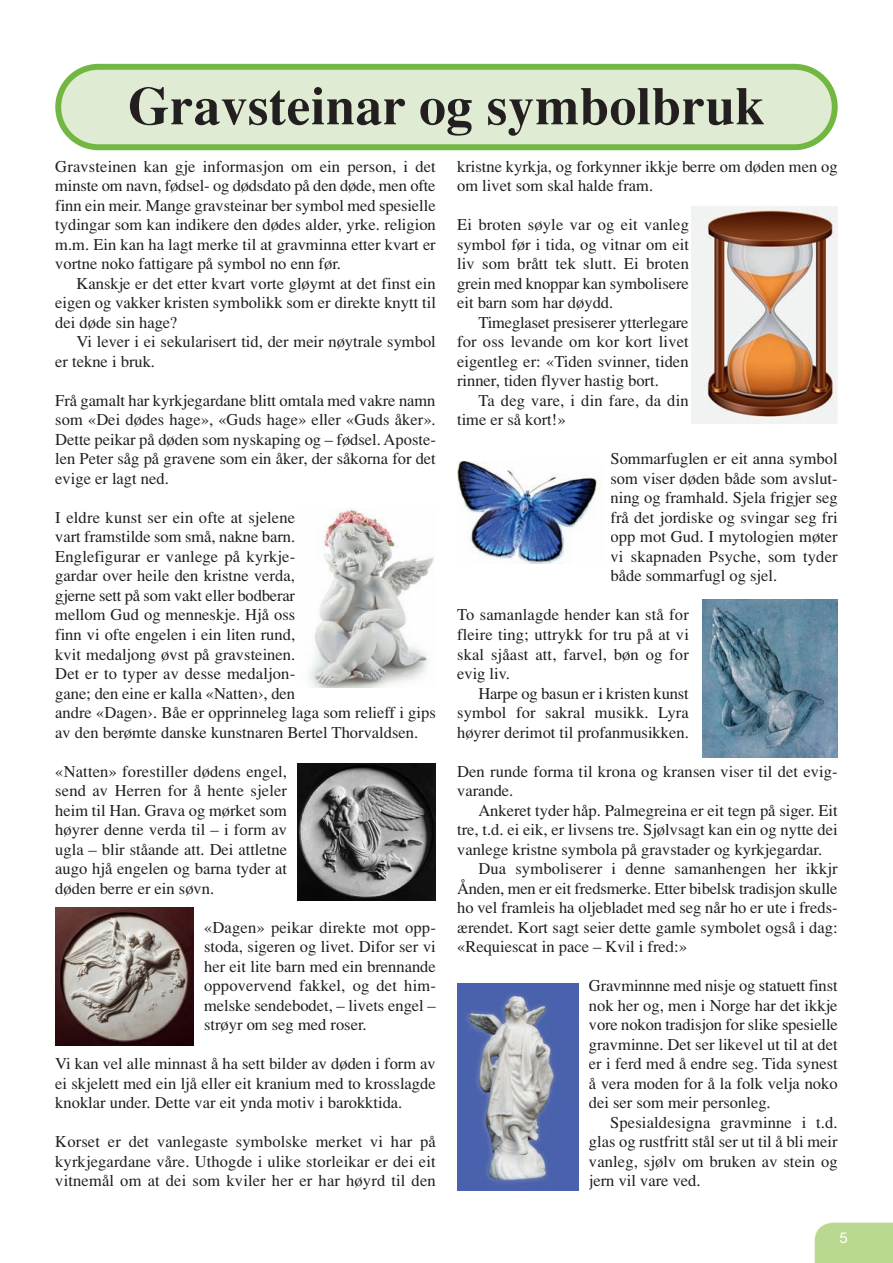
<style>
.page{position:relative;width:893px;height:1263px;background:#fff}
.page>*{position:absolute;margin:0;border:0;box-sizing:border-box;transform-origin:0 0}
.t1{font:700 54px "Times";color:#231f20}
.t2{font:16.5px/19.5px "Times";color:#231f20;text-align:justify}
.t3{font:15px "Helvetica Neue";color:#fff}
</style>
<div class="page">
<div style="left:814px;top:1222px;width:79px;height:41px;background:#bbd891"></div>
<svg style="left:55px;top:64px;width:783px;height:86px;background:#d0e4bf"></svg>
<img style="left:691px;top:206px;width:147px;height:218px">
<img style="left:298px;top:763px;width:138px;height:137px">
<img style="left:55px;top:908px;width:139px;height:138px">
<img style="left:702px;top:599px;width:136px;height:158px">
<img style="left:457px;top:983px;width:122px;height:208px">
<img style="left:309px;top:509px;width:125px;height:178px">
<img style="left:457px;top:462px;width:144px;height:102px">
<h1 class="t1" style="left:128px;top:74px;width:639px">Gravsteinar og symbolbruk</h1>
<p class="t2" style="left:55px;top:156px;width:382px">Gravsteinen kan gje informasjon om ein person, i det minste om navn, fødsel- og dødsdato på den døde, men ofte finn ein meir. Mange gravsteinar ber symbol med spesielle tydingar som kan indikere den dødes alder, yrke. religion m.m. Ein kan ha lagt merke til at gravminna etter kvart er vortne noko fattigare på symbol no enn før.</p>
<p class="t2" style="left:55px;top:273px;width:382px;text-indent:21px">Kanskje er det etter kvart vorte gløymt at det finst ein eigen og vakker kristen symbolikk som er direkte knytt til dei døde sin hage?</p>
<p class="t2" style="left:55px;top:332px;width:382px;text-indent:21px">Vi lever i ei sekularisert tid, der meir nøytrale symbol er tekne i bruk.</p>
<p class="t2" style="left:55px;top:390px;width:382px">Frå gamalt har kyrkjegardane blitt omtala med vakre namn som «Dei dødes hage», «Guds hage» eller «Guds åker».<br>Dette peikar på døden som nyskaping og – fødsel. Aposte&shy;len Peter såg på gravene som ein åker, der såkorna for det evige er lagt ned.</p>
<p class="t2" style="left:55px;top:507px;width:382px;text-align:left">I eldre kunst ser ein ofte at sjelene<br>vart framstilde som små, nakne barn.<br>Englefigurar er vanlege på kyrkje-<br>gardar over heile den kristne verda,<br>gjerne sett på som vakt eller bodberar<br>mellom Gud og menneskje. Hjå oss<br>finn vi ofte enge len i ein liten rund,<br>kvit medaljong øvst på gravsteinen.<br>Det er to typer av desse medaljon-<br>gane; den eine er kalla «Natten›, den<br>andre «Dagen›. Båe er opprinneleg laga som relieff i gips av den berømte danske kunstnaren Bertel Thorvaldsen.</p>
<p class="t2" style="left:55px;top:761px;width:233px">«Natten» forestiller dødens engel, send av Herren for å hente sjeler heim til Han. Grava og mørket som høyrer denne verda til – i form av ugla – blir ståande att. Dei att letne augo hjå engelen og barna tyder at døden berre er ein søvn.</p>
<p class="t2" style="left:204px;top:917px;width:233px">«Dagen» peikar direkte mot opp&shy;stoda, sigeren og livet. Difor ser vi her eit lite barn med ein brennande oppovervend fakkel, og det him&shy;melske sendebodet, – livets engel – strøyr om seg med roser.</p>
<p class="t2" style="left:55px;top:1054px;width:382px">Vi kan vel alle minnast å ha sett bilder av døden i form av ei skjelett med ein ljå eller eit kranium med to krosslagde knoklar under. Dette var eit ynda motiv i barokktida.</p>
<p class="t2" style="left:55px;top:1132px;width:382px">Korset er det vanlegaste symbolske merket vi har på kyrkje gardane våre. Uthogde i ulike storleikar er dei eit vitne mål om at dei som kviler her er har høyrd til den</p>
<p class="t2" style="left:457px;top:156px;width:382px">kristne kyrkja, og forkynner ikkje berre om døden men og om livet som skal halde fram.</p>
<p class="t2" style="left:457px;top:215px;width:233px">Ei broten søyle var og eit vanleg symbol før i tida, og vitnar om eit liv som brått tek slutt. Ei broten grein med knoppar kan symbolisere eit barn som har døydd.</p>
<p class="t2" style="left:457px;top:312px;width:233px;text-indent:21px">Timeglaset presiserer ytterlegare for oss levande om kor kort livet eigentleg er: «Tiden svinner, tiden rinner, tiden flyver hastig bort.</p>
<p class="t2" style="left:457px;top:390px;width:233px;text-indent:21px">Ta deg vare, i din fare, da din time er så kort!»</p>
<p class="t2" style="left:610px;top:449px;width:229px">Sommarfuglen er eit anna symbol som viser døden både som avslut&shy;ning og framhald. Sjela frigjer seg frå det jordiske og svingar seg fri opp mot Gud. I mytologien møter vi skapnaden Psyche, som tyder både sommarfugl og sjel.</p>
<p class="t2" style="left:457px;top:605px;width:233px">To samanlagde hender kan stå for fleire ting; uttrykk for tru på at vi skal sjåast att, farvel, bøn og for evig liv.</p>
<p class="t2" style="left:457px;top:683px;width:233px;text-indent:21px">Harpe og basun er i kristen kunst symbol for sakral musikk. Lyra høyrer derimot til profanmusikken.</p>
<p class="t2" style="left:457px;top:761px;width:382px">Den runde forma til krona og kransen viser til det evig&shy;varande.</p>
<p class="t2" style="left:478px;top:800px;width:361px">Ankeret tyder håp. Palmegreina er eit tegn på siger. Eit</p>
<p class="t2" style="left:457px;top:820px;width:382px">tre, t.d. ei eik, er livsens tre. Sjølvsagt kan ein og nytte dei</p>
<p class="t2" style="left:457px;top:839px;width:366px">vanlege kristne symbola på gravstader og kyrkjegardar.</p>
<p class="t2" style="left:478px;top:859px;width:361px">Dua symboliserer i denne samanhengen her ikkjr</p>
<p class="t2" style="left:457px;top:878px;width:382px">Ånden, men er eit fredsmerke. Etter bibelsk tradisjon skulle</p>
<p class="t2" style="left:457px;top:898px;width:382px">ho vel framleis ha oljebladet med seg når ho er ute i freds -</p>
<p class="t2" style="left:457px;top:917px;width:382px">ærendet. Kort sagt seier dette gamle symbolet også i dag:</p>
<p class="t2" style="left:457px;top:937px;width:231px">«Requiescat in pace – Kvil i fred:»</p>
<p class="t2" style="left:589px;top:976px;width:250px">Gravminnne med nisje og statuett finst nok her og, men i Norge har det ikkje vore nokon tradisjon for slike spesielle gravminne. Det ser likevel ut til at det er i ferd med å endre seg. Tida synest å vera moden for å la folk velja noko dei ser som meir personleg.</p>
<p class="t2" style="left:589px;top:1112px;width:250px;text-indent:21px">Spesialdesigna gravminne i t.d. glas og rustfritt stål ser ut til å bli meir vanleg, sjølv om bruken av stein og jern vil vare ved.</p>
<p class="t3" style="left:840px;top:1232px;width:10px">5</p>
</div>
